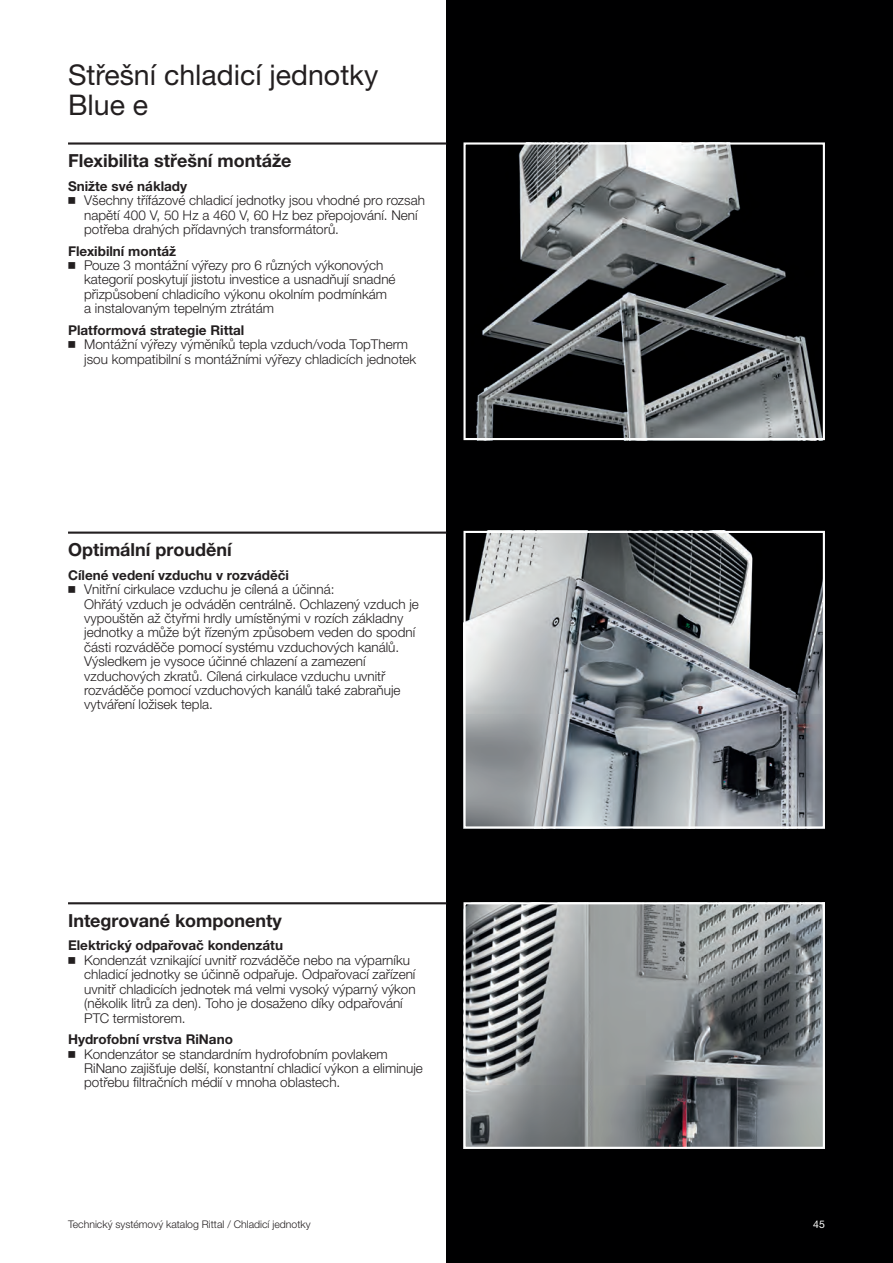
<style>
.page{position:relative;width:893px;height:1263px;background:#fff}
.page>*{position:absolute;margin:0;border:0;box-sizing:border-box;transform-origin:0 0}
.t1{font:28.5px/30px "Neue Helvetica For Rittal";color:#231f20}
.t2{font:700 18px "Neue Helvetica For Rittal";color:#231f20}
.t3{font:300 13.5px/14.4px "Neue Helvetica For Rittal";color:#231f20}
.t4{font:700 13.5px "Neue Helvetica For Rittal";color:#231f20}
.t5{font:300 10.5px "Neue Helvetica For Rittal";color:#231f20}
.t6{font:10.5px "Neue Helvetica For Rittal";color:#fff}
</style>
<div class="page">
<div style="left:446px;top:0;width:447px;height:1263px;background:#000001"></div>
<hr style="left:68px;top:142px;width:378px;height:3px;background:#231f20">
<img style="left:466px;top:145px;width:356px;height:292px">
<div style="left:463px;top:142px;width:362px;height:298px;border:2px solid #fff"></div>
<hr style="left:68px;top:531px;width:378px;height:3px;background:#231f20">
<img style="left:466px;top:534px;width:356px;height:291px">
<div style="left:463px;top:531px;width:362px;height:297px;border:2px solid #fff"></div>
<hr style="left:68px;top:902px;width:378px;height:2px;background:#231f20">
<img style="left:466px;top:905px;width:356px;height:241px">
<div style="left:463px;top:902px;width:362px;height:247px;border:2px solid #fff"></div>
<h1 class="t1" style="left:68px;top:60px;width:312px">Střešní chladicí jednotky<br>Blue e</h1>
<h2 class="t2" style="left:68px;top:149px;width:225px">Flexibilita střešní montáže</h2>
<p class="t4" style="left:68px;top:178px;width:121px">Snižte své náklady</p>
<p class="t3" style="left:84px;top:193px;width:342px;text-indent:-16px">◾ Všechny třífázové chladicí jednotky jsou vhodné pro rozsah napětí 400 V, 50 Hz a 460 V, 60 Hz bez přepojování. Není potřeba drahých přídavných transformátorů.</p>
<p class="t4" style="left:68px;top:242px;width:110px">Flexibilní montáž</p>
<p class="t3" style="left:84px;top:258px;width:313px;text-indent:-16px">◾ Pouze 3 montážní výřezy pro 6 různých výkonových kategorií poskytují jistotu investice a usnadňují snadné přizpůsobení chladicího výkonu okolním podmínkám a instalovaným tepelným ztrátám</p>
<p class="t4" style="left:68px;top:322px;width:178px">Platformová strategie Rittal</p>
<p class="t3" style="left:84px;top:337px;width:334px;text-indent:-16px">◾ Montážní výřezy výměníků tepla vzduch/voda TopTherm jsou kompatibilní s montážními výřezy chladicích jednotek</p>
<h2 class="t2" style="left:68px;top:538px;width:165px">Optimální proudění</h2>
<p class="t4" style="left:68px;top:567px;width:222px">Cílené vedení vzduchu v rozváděči</p>
<p class="t3" style="left:84px;top:582px;width:336px;text-indent:-16px">◾ Vnitřní cirkulace vzduchu je cílená a účinná:<br>Ohřátý vzduch je odváděn centrálně. Ochlazený vzduch je vypouštěn až čtyřmi hrdly umístěnými v rozích základny jednotky a může být řízeným způsobem veden do spodní části rozváděče pomocí systému vzduchových kanálů.<br>Výsledkem je vysoce účinné chlazení a zamezení vzduchových zkratů. Cílená cirkulace vzduchu uvnitř rozváděče pomocí vzduchových kanálů také zabraňuje vytváření ložisek tepla.</p>
<h2 class="t2" style="left:68px;top:909px;width:215px">Integrované komponenty</h2>
<p class="t4" style="left:68px;top:937px;width:216px">Elektrický odpařovač kondenzátu</p>
<p class="t3" style="left:84px;top:953px;width:333px;text-indent:-16px">◾ Kondenzát vznikající uvnitř rozváděče nebo na výparníku chladicí jednotky se účinně odpařuje. Odpařovací zařízení uvnitř chladicích jednotek má velmi vysoký výparný výkon (několik litrů za den). Toho je dosaženo díky odpařování PTC termistorem.</p>
<p class="t4" style="left:68px;top:1031px;width:166px">Hydrofobní vrstva RiNano</p>
<p class="t3" style="left:84px;top:1046px;width:340px;text-indent:-16px">◾ Kondenzátor se standardním hydrofobním povlakem<br>RiNano zajišťuje delší, konstantní chladicí výkon a eliminuje potřebu filtračních médií v mnoha oblastech.</p>
<p class="t5" style="left:68px;top:1218px;width:244px">Technický systémový katalog Rittal / Chladicí jednotky</p>
<p class="t6" style="left:813px;top:1218px;width:13px">45</p>
</div>
